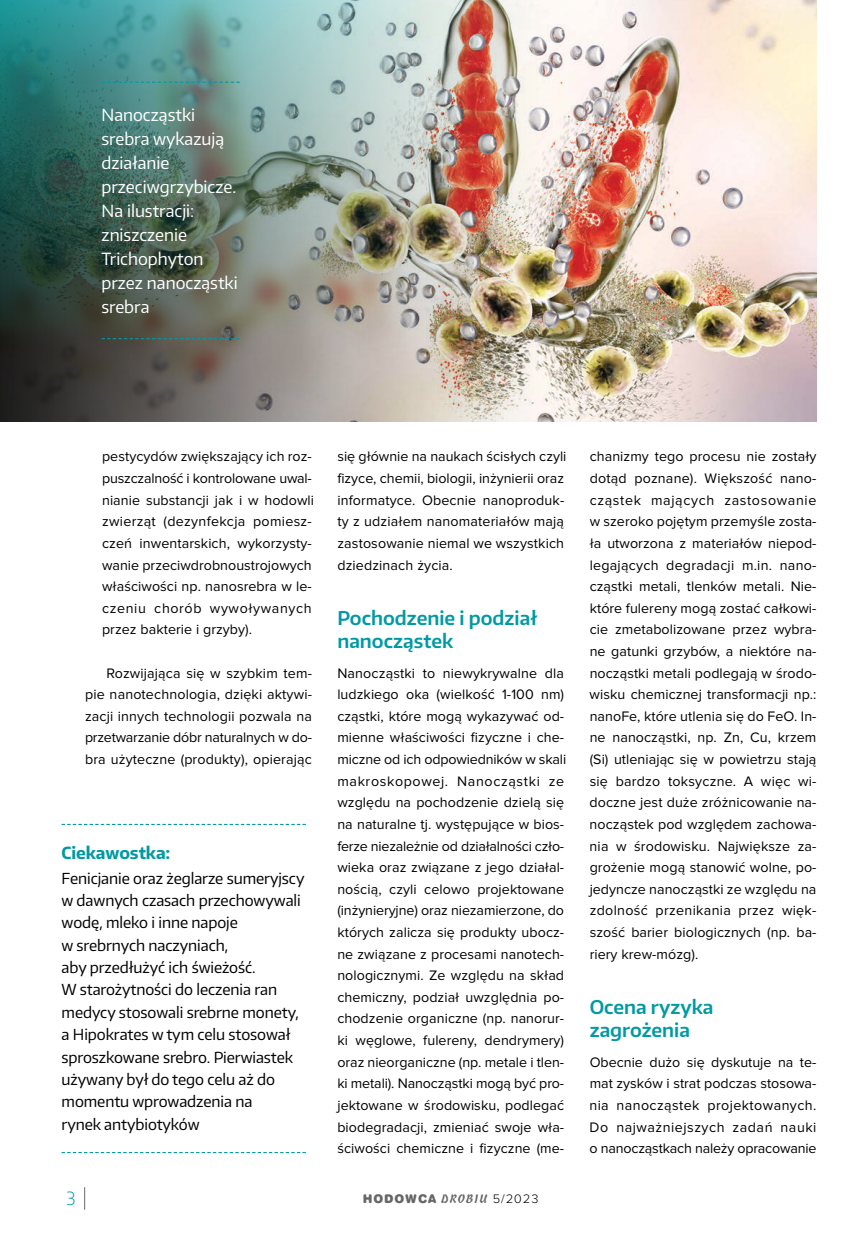
<style>
.page{position:relative;width:859px;height:1234px;background:#fff}
.page>*{position:absolute;margin:0;border:0;box-sizing:border-box;transform-origin:0 0}
.t1{font:600 18.75px/22.5px "Encode Sans";color:#009aa2}
.t2{font:200 18px "Encode Sans";color:#009aa2}
.t3{font:16.5px/24px "Encode Sans";color:#fff}
.t4{font:700 16.5px "Encode Sans";letter-spacing:-.005em;color:#009aa2}
.t5{font:15px/22.4px "Encode Sans";letter-spacing:-.005em;color:#000}
.t6{font:14.25px/21.6px "Proxima Nova";letter-spacing:.005em;color:#000}
.t7{font:12px "Swiss 721 PL Black Rounded";letter-spacing:.075em;color:rgb(0 0 0/.6)}
.s1{font-family:"Freehand Four Seven One PL"}
.s2{font-family:"Proxima Nova";font-weight:300;font-size:12.75px;color:#000}
</style>
<div class="page">
<svg style="left:62px;top:823px;width:244px;height:1px"></svg>
<svg style="left:84px;top:1187px;width:1px;height:22px"></svg>
<img style="left:0;top:0;width:816px;height:421px">
<svg style="left:102px;top:82px;width:138px;height:1px"></svg>
<svg style="left:102px;top:338px;width:138px;height:1px"></svg>
<p class="t3" style="left:102px;top:104px;width:138px">Nanocząstki srebra wykazują działanie przeciwgrzybicze.<br>Na ilustracji: zniszczenie<br>Trichophyton przez nanocząstki srebra</p>
<p class="t6" style="left:102px;top:447px;width:214px">pe sty cy dów zwięk sza ją cy ich roz - pusz czal ność i kon tro lo wa ne uwal - nia nie sub stan cji jak i w ho dow li zwie rząt (de zyn fek cja po miesz - czeń in wen tar skich, wy ko rzy sty - wa nie prze ciw drob no ustro jo wych wła ści wo ści np. na no sre bra w le - cze niu cho rób wy wo ły wa nych przez bak te rie i grzy by).</p>
<p class="t6" style="left:85px;top:663px;width:228px;text-align:justify;text-indent:21px">Roz wi ja ją ca się w szyb kim tem - pie na no tech no lo gia, dzię ki ak ty wi - za cji in nych tech no lo gii po zwa la na prze twa rza nie dóbr na tu ral nych w do - bra uży tecz ne (pro duk ty), opie ra jąc</p>
<p class="t4" style="left:62px;top:843px;width:110px">Ciekawostka:</p>
<p class="t5" style="left:62px;top:867px;width:244px">Fenicjanie oraz żeglarze sumeryjscy w dawnych czasach przechowywali wodę, mleko i inne napoje<br>w srebrnych naczyniach,<br>aby przedłużyć ich świeżość.<br>W starożytności do leczenia ran medycy stosowali srebrne monety, a Hipokrates w tym celu stosował sproszkowane srebro. Pierwiastek używany był do tego celu aż do momentu wprowadzenia na<br>rynek antybiotyków</p>
<p class="t6" style="left:337px;top:447px;width:231px">się głów nie na na ukach ści słych czy li fi zy ce, che mii, bio lo gii, in ży nie rii oraz in for ma ty ce. Obec nie na no pro duk - ty z udzia łem na no ma te ria łów ma ją za sto so wa nie nie mal we wszyst kich dzie dzi nach ży cia.</p>
<p class="t1" style="left:337px;top:608px;width:201px">Pochodzenie i podział nanocząstek</p>
<p class="t6" style="left:337px;top:663px;width:230px">Na no cząst ki to nie wy kry wal ne dla ludz kie go oka (wiel kość 1-100 nm) cząst ki, któ re mo gą wy ka zy wać od - mien ne wła ści wo ści fi zycz ne i che - micz ne od ich od po wied ni ków w ska li ma kro sko po wej. Na no cząst ki ze wzglę du na po cho dze nie dzie lą się na na tu ral ne tj. wy stę pu ją ce w bios - fe rze nie za leż nie od dzia łal no ści czło - wie ka oraz zwią za ne z je go dzia łal - no ścią, czy li ce lo wo pro jek to wa ne (in ży nie ryj ne) oraz nie za mie rzo ne, do któ rych za li cza się pro duk ty ubocz - ne zwią za ne z pro ce sa mi na no tech - no lo gicz ny mi. Ze wzglę du na skład che micz ny, po dział uwzględ nia po - cho dze nie or ga nicz ne (np. na no rur - ki wę glo we, fu le re ny, den dry me ry) oraz nie orga nicz ne (np. me ta le i tlen - ki me ta li). Na no cząst ki mo gą być pro - jek to wa ne w śro do wi sku, pod le gać bio de gra da cji, zmie niać swo je wła - ści wo ści che micz ne i fi zycz ne (me -</p>
<p class="t2" style="left:66px;top:1186px;width:11px">3</p>
<p class="t7" style="left:363px;top:1192px;width:177px">HODOWCA <span class="s1">DROBIU</span> <span class="s2">5/2023</span></p>
<p class="t6" style="left:590px;top:447px;width:228px;text-align:justify">cha ni zmy te go pro ce su nie zo sta ły do tąd po zna ne). Więk szość na no - czą stek ma ją cych za sto so wa nie w sze ro ko po ję tym prze my śle zo sta - ła utwo rzo na z ma te ria łów niepod - le ga ją cych de gra da cji m.in. na no - cząst ki me ta li, tlen ków me ta li. Nie - któ re fu le re ny mo gą zo stać cał ko wi - cie zme ta bo li zo wa ne przez wy bra - ne ga tun ki grzy bów, a nie któ re na - no cząst ki me ta li pod le ga ją w śro do - wi sku che micz nej trans for ma cji np.: nanoFe, któ re utle nia się do FeO. In - ne na no cząst ki, np. Zn, Cu, krzem (Si) utle nia jąc się w po wie trzu sta ją się bar dzo tok sycz ne. A więc wi - docz ne jest du że zróż ni co wa nie na - no czą stek pod wzglę dem za cho wa - nia w śro do wi sku. Naj więk sze za - gro że nie mo gą sta no wić wol ne, po - je dyn cze na no cząst ki ze wzglę du na zdol ność prze ni ka nia przez więk - szość ba rier bio lo gicz nych (np. ba - rie ry krew -mózg).</p>
<p class="t1" style="left:590px;top:997px;width:125px">Ocena ryzyka zagrożenia</p>
<p class="t6" style="left:590px;top:1052px;width:228px;text-align:justify">Obec nie du żo się dys ku tu je na te - mat zy sków i strat pod czas sto so wa - nia na no cząstek pro jek to wa nych.<br>Do naj waż niej szych za dań na uki o na no cząst kach na le ży opracowanie</p>
</div>
